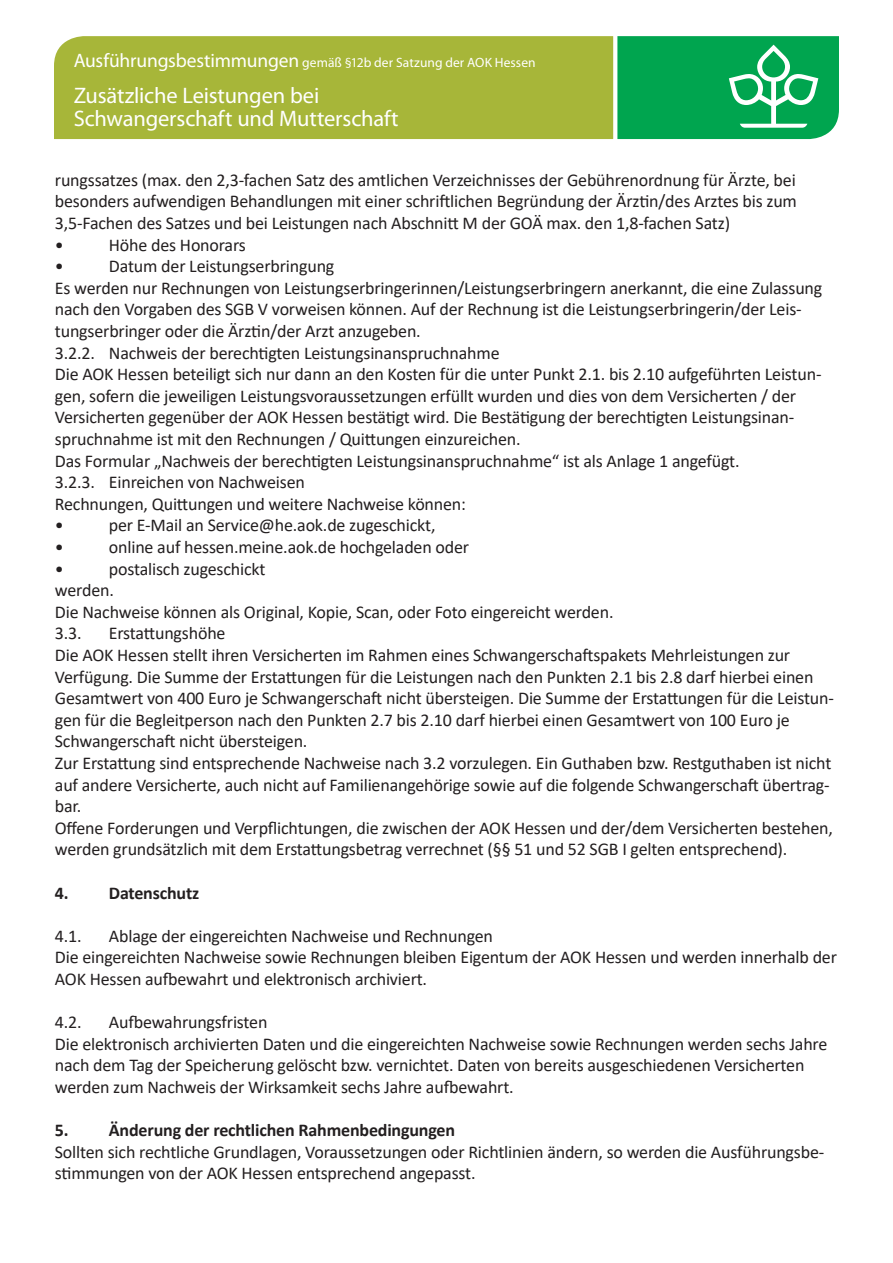
<style>
.page{position:relative;width:893px;height:1263px;background:#fff}
.page>*{position:absolute;margin:0;border:0;box-sizing:border-box;transform-origin:0 0}
.t1{font:22.5px/22.8px "Myriad Pro";letter-spacing:-.01em;color:#fff}
.t2{font:18px/21.6px "Calibri";letter-spacing:-.01em;color:#231f20}
.t3{font:700 18px "Calibri";letter-spacing:-.01em;color:#231f20}
.t4{font:13.5px "Myriad Pro";letter-spacing:.005em;color:#fff}
.s1{font-size:19.5px}
</style>
<div class="page">
<div style="left:54px;top:36px;width:559px;height:103px;background:#a7b639"></div>
<svg style="left:617px;top:36px;width:222px;height:103px;background:#17ad5f"></svg>
<p class="t4" style="left:74px;top:54px;width:464px"><span class="s1">Ausführungsbestimmungen</span> gemäß §12b der Satzung der AOK Hessen</p>
<p class="t1" style="left:74px;top:83px;width:326px">Zusätzliche Leistungen bei<br>Schwangerschaft und Mutterschaft</p>
<p class="t2" style="left:55px;top:168px;width:744px">rungssatzes (max. den 2,3-fachen Satz des amtlichen Verzeichnisses der Gebührenordnung für Ärzte, bei besonders aufwendigen Behandlungen mit einer schriftlichen Begründung der Ärztin/des Arztes bis zum 3,5-Fachen des Satzes und bei Leistungen nach Abschnitt M der GOÄ max. den 1,8-fachen Satz)<br>•</p>
<p class="t2" style="left:109px;top:233px;width:138px">Höhe des Honorars</p>
<p class="t2" style="left:55px;top:255px;width:769px;text-indent:54px">Datum der Leistungserbringung<br>Es werden nur Rechnungen von Leistungserbringerinnen/Leistungserbringern anerkannt, die eine Zulassung nach den Vorgaben des SGB V vorweisen können. Auf der Rechnung ist die Leistungserbringerin/der Leis&shy;tungserbringer oder die Ärztin/der Arzt anzugeben.<br>3.2.2. Nachweis der berechtigten Leistungsinanspruchnahme<br>Die AOK Hessen beteiligt sich nur dann an den Kosten für die unter Punkt 2.1. bis 2.10 aufgeführten Leistun&shy;gen, sofern die jeweiligen Leistungsvoraussetzungen erfüllt wurden und dies von dem Versicherten / der Versicherten gegenüber der AOK Hessen bestätigt wird. Die Bestätigung der berechtigten Leistungsinan&shy;spruchnahme ist mit den Rechnungen / Quittungen einzureichen.<br>Das Formular „Nachweis der berechtigten Leistungsinanspruchnahme“ ist als Anlage 1 angefügt.<br>3.2.3. Einreichen von Nachweisen<br>Rechnungen, Quittungen und weitere Nachweise können:<br>•</p>
<p class="t2" style="left:55px;top:255px;width:10px">•</p>
<p class="t2" style="left:109px;top:514px;width:328px">per E-Mail an Service@he.aok.de zugeschickt,</p>
<p class="t2" style="left:55px;top:536px;width:10px">•</p>
<p class="t2" style="left:109px;top:536px;width:362px">online auf hessen.meine.aok.de hochgeladen oder</p>
<p class="t2" style="left:55px;top:557px;width:10px">•</p>
<p class="t2" style="left:55px;top:557px;width:560px;text-indent:54px">postalisch zugeschickt<br>werden.<br>Die Nachweise können als Original, Kopie, Scan, oder Foto eingereicht werden.<br>3.3.</p>
<p class="t2" style="left:55px;top:622px;width:780px;text-indent:54px">Erstattungshöhe<br>Die AOK Hessen stellt ihren Versicherten im Rahmen eines Schwangerschaftspakets Mehrleistungen zur Verfügung. Die Summe der Erstattungen für die Leistungen nach den Punkten 2.1 bis 2.8 darf hierbei einen Gesamtwert von 400 Euro je Schwangerschaft nicht übersteigen. Die Summe der Erstattungen für die Leistun&shy;gen für die Begleitperson nach den Punkten 2.7 bis 2.10 darf hierbei einen Gesamtwert von 100 Euro je Schwangerschaft nicht übersteigen.<br>Zur Erstattung sind entsprechende Nachweise nach 3.2 vorzulegen. Ein Guthaben bzw. Restguthaben ist nicht auf andere Versicherte, auch nicht auf Familienangehörige sowie auf die folgende Schwangerschaft übertrag&shy;bar.<br>Offene Forderungen und Verpflichtungen, die zwischen der AOK Hessen und der/dem Versicherten bestehen, werden grundsätzlich mit dem Erstattungsbetrag verrechnet (§§ 51 und 52 SGB I gelten entsprechend).</p>
<p class="t3" style="left:55px;top:880px;width:146px">4. Datenschutz</p>
<p class="t2" style="left:55px;top:924px;width:28px">4.1.</p>
<p class="t2" style="left:55px;top:924px;width:784px;text-indent:54px">Ablage der eingereichten Nachweise und Rechnungen<br>Die eingereichten Nachweise sowie Rechnungen bleiben Eigentum der AOK Hessen und werden innerhalb der<br>AOK Hessen aufbewahrt und elektronisch archiviert.</p>
<p class="t2" style="left:55px;top:1011px;width:28px">4.2.</p>
<p class="t2" style="left:55px;top:1011px;width:774px;text-indent:54px">Aufbewahrungsfristen<br>Die elektronisch archivierten Daten und die eingereichten Nachweise sowie Rechnungen werden sechs Jahre nach dem Tag der Speicherung gelöscht bzw. vernichtet. Daten von bereits ausgeschiedenen Versicherten werden zum Nachweis der Wirksamkeit sechs Jahre aufbewahrt.</p>
<p class="t3" style="left:55px;top:1117px;width:402px">5. Änderung der rechtlichen Rahmenbedingungen</p>
<p class="t2" style="left:55px;top:1140px;width:771px">Sollten sich rechtliche Grundlagen, Voraussetzungen oder Richtlinien ändern, so werden die Ausführungsbe&shy;stimmungen von der AOK Hessen entsprechend angepasst.</p>
</div>
